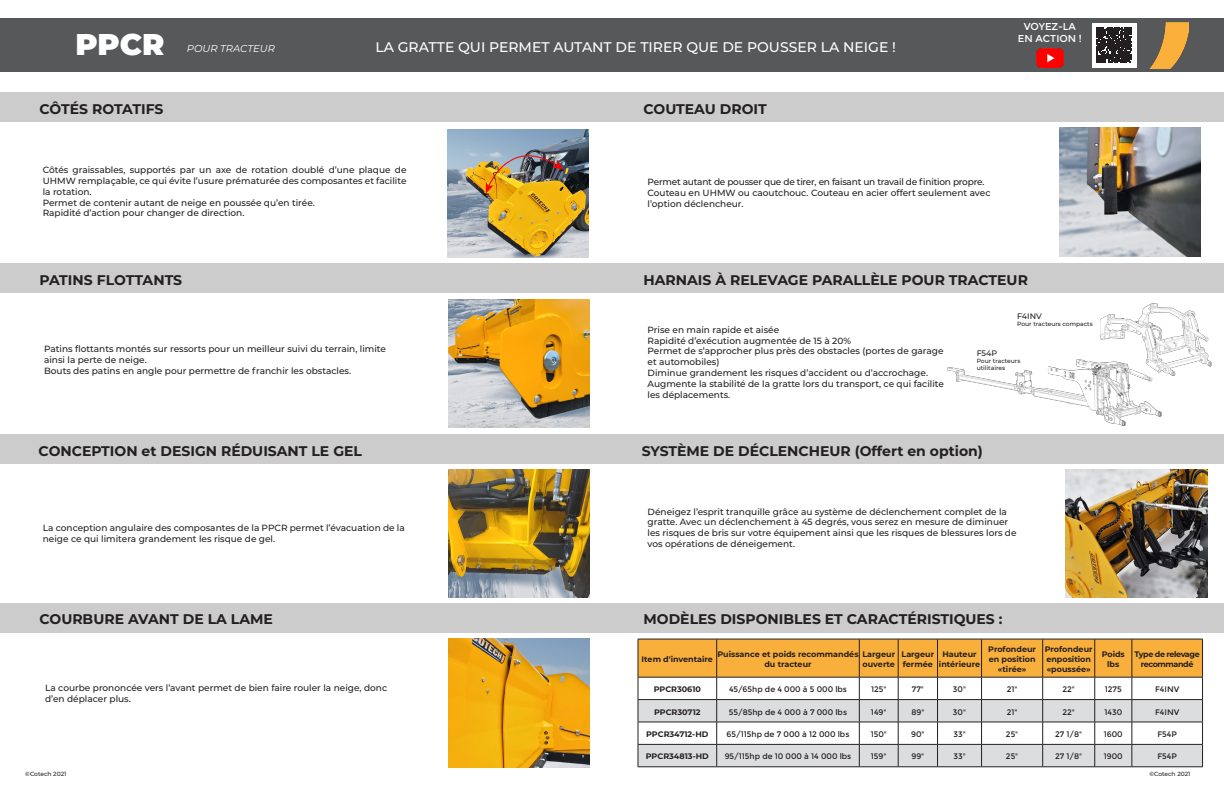
<style>
.page{position:relative;width:1224px;height:792px;background:#fff}
.page>*{position:absolute;margin:0;border:0;box-sizing:border-box;transform-origin:0 0}
.t1{font:900 30px "Montserrat";color:#fff}
.t2{font:700 14px "Montserrat";color:#231f20}
.t3{font:500 14px "Montserrat";color:#fff}
.t4{font:10px "Montserrat";color:#fff}
.t5{font:italic 10px "Montserrat";color:#fff}
.t6{font:500 9px/10.8px "Montserrat";color:#231f20}
.t7{font:500 9px "Montserrat";letter-spacing:-.025em;color:#231f20}
.t8{font:700 8px/9.6px "Montserrat";color:#231f20;text-align:center}
.t9{font:8px "Montserrat";color:#231f20}
.t10{font:700 8px/9.6px "Montserrat";letter-spacing:-.05em;color:#231f20;text-align:center}
.t11{font:500 8px "Montserrat";color:#231f20}
.t12{font:500 6px/7.2px "Montserrat";color:#231f20}
</style>
<div class="page">
<div style="left:0;top:435px;width:612px;height:29px;background:#ccc"></div>
<div style="left:0;top:603px;width:612px;height:29px;background:#ccc"></div>
<div style="left:612px;top:603px;width:612px;height:29px;background:#ccc"></div>
<div style="left:612px;top:263px;width:612px;height:29px;background:#ccc"></div>
<div style="left:612px;top:435px;width:612px;height:29px;background:#ccc"></div>
<div style="left:0;top:263px;width:612px;height:29px;background:#ccc"></div>
<div style="left:0;top:93px;width:612px;height:29px;background:#ccc"></div>
<div style="left:612px;top:93px;width:612px;height:29px;background:#ccc"></div>
<img style="left:448px;top:470px;width:142px;height:128px">
<img style="left:448px;top:300px;width:142px;height:128px">
<div style="left:0;top:18px;width:1224px;height:54px;background:#57585a"></div>
<img style="left:447px;top:130px;width:142px;height:127px">
<img style="left:1059px;top:128px;width:141px;height:129px">
<img style="left:1100px;top:303px;width:112px;height:73px">
<img style="left:1149px;top:23px;width:40px;height:46px">
<svg style="left:638px;top:639px;width:565px;height:128px"></svg>
<hr style="left:638px;top:767px;width:79px;height:1px;background:#231f20">
<hr style="left:717px;top:767px;width:142px;height:1px;background:#231f20">
<hr style="left:859px;top:767px;width:39px;height:1px;background:#231f20">
<hr style="left:898px;top:767px;width:40px;height:1px;background:#231f20">
<hr style="left:938px;top:767px;width:44px;height:1px;background:#231f20">
<hr style="left:982px;top:767px;width:61px;height:1px;background:#231f20">
<hr style="left:1043px;top:767px;width:52px;height:1px;background:#231f20">
<hr style="left:1095px;top:767px;width:37px;height:1px;background:#231f20">
<hr style="left:1132px;top:767px;width:71px;height:1px;background:#231f20">
<img style="left:947px;top:360px;width:215px;height:66px">
<img style="left:448px;top:639px;width:142px;height:128px">
<img style="left:1066px;top:470px;width:141px;height:127px">
<div style="left:1092px;top:23px;width:44px;height:44px;background:#fff"></div>
<svg style="left:1096px;top:27px;width:36px;height:36px"></svg>
<img style="left:1036px;top:48px;width:27px;height:19px">
<p class="t1" style="left:75px;top:22px;width:90px">PPCR</p>
<p class="t5" style="left:187px;top:41px;width:90px">POUR TRACTEUR</p>
<p class="t3" style="left:375px;top:37px;width:522px">LA GRATTE QUI PERMET AUTANT DE TIRER QUE DE POUSSER LA NEIGE !</p>
<p class="t2" style="left:39px;top:99px;width:126px">CÔTÉS ROTATIFS</p>
<p class="t2" style="left:644px;top:99px;width:125px">COUTEAU DROIT</p>
<p class="t6" style="left:43px;top:164px;width:365px;text-align:justify">Côtés graissables, supportés par un axe de rotation doublé d’une plaque de UHMW remplaçable, ce qui évite l’usure prématurée des composantes et facilite la rotation.</p>
<p class="t6" style="left:43px;top:197px;width:274px">Permet de contenir autant de neige en poussée qu’en tirée.</p>
<p class="t6" style="left:43px;top:207px;width:203px">Rapidité d’action pour changer de direction.</p>
<p class="t7" style="left:648px;top:176px;width:338px">Permet autant de pousser que de tirer, en faisant un travail de finition propre.</p>
<p class="t6" style="left:648px;top:187px;width:344px">Couteau en UHMW ou caoutchouc. Couteau en acier offert seulement avec l’option déclencheur.</p>
<p class="t4" style="left:1024px;top:21px;width:54px">VOYEZ-LA</p>
<p class="t4" style="left:1018px;top:33px;width:66px">EN ACTION !</p>
<p class="t2" style="left:39px;top:270px;width:144px">PATINS FLOTTANTS</p>
<p class="t6" style="left:44px;top:343px;width:343px">Patins flottants montés sur ressorts pour un meilleur suivi du terrain, limite ainsi la perte de neige.</p>
<p class="t6" style="left:44px;top:365px;width:309px">Bouts des patins en angle pour permettre de franchir les obstacles.</p>
<p class="t2" style="left:39px;top:441px;width:325px">CONCEPTION et DESIGN RÉDUISANT LE GEL</p>
<p class="t6" style="left:43px;top:522px;width:364px">La conception angulaire des composantes de la PPCR permet l’évacuation de la neige ce qui limitera grandement les risque de gel.</p>
<p class="t2" style="left:39px;top:609px;width:235px">COURBURE AVANT DE LA LAME</p>
<p class="t6" style="left:45px;top:682px;width:344px">La courbe prononcée vers l’avant permet de bien faire rouler la neige, donc d’en déplacer plus.</p>
<p class="t2" style="left:644px;top:270px;width:386px">HARNAIS À RELEVAGE PARALLÈLE POUR TRACTEUR</p>
<p class="t6" style="left:648px;top:324px;width:133px">Prise en main rapide et aisée</p>
<p class="t6" style="left:648px;top:335px;width:205px">Rapidité d’exécution augmentée de 15 à 20%</p>
<p class="t6" style="left:648px;top:345px;width:298px">Permet de s’approcher plus près des obstacles (portes de garage et automobiles)</p>
<p class="t6" style="left:648px;top:367px;width:282px">Diminue grandement les risques d’accident ou d’accrochage.</p>
<p class="t6" style="left:648px;top:378px;width:298px">Augmente la stabilité de la gratte lors du transport, ce qui facilite les déplacements.</p>
<p class="t11" style="left:1017px;top:310px;width:26px">F4INV</p>
<p class="t12" style="left:1017px;top:320px;width:77px">Pour tracteurs compacts</p>
<p class="t11" style="left:977px;top:348px;width:22px">F54P</p>
<p class="t12" style="left:977px;top:357px;width:45px">Pour tracteurs utilitaires</p>
<p class="t2" style="left:642px;top:441px;width:343px">SYSTÈME DE DÉCLENCHEUR (Offert en option)</p>
<p class="t6" style="left:648px;top:506px;width:371px">Déneigez l’esprit tranquille grâce au système de déclenchement complet de la gratte. Avec un déclenchement à 45 degrés, vous serez en mesure de diminuer les risques de bris sur votre équipement ainsi que les risques de blessures lors de vos opérations de déneigement.</p>
<p class="t2" style="left:644px;top:609px;width:360px">MODÈLES DISPONIBLES ET CARACTÉRISTIQUES :</p>
<p class="t8" style="left:642px;top:654px;width:73px">Item d'inventaire</p>
<p class="t8" style="left:717px;top:649px;width:143px">Puissance et poids recommandés du tracteur</p>
<p class="t8" style="left:862px;top:649px;width:34px;text-align:left">Largeur ouverte</p>
<p class="t8" style="left:901px;top:649px;width:34px;text-align:left">Largeur fermée</p>
<p class="t8" style="left:939px;top:649px;width:43px">Hauteur intérieure</p>
<p class="t8" style="left:988px;top:644px;width:49px">Profondeur en position «tirée»</p>
<p class="t8" style="left:1045px;top:644px;width:49px;text-align:left">Profondeur enposition «poussée»</p>
<p class="t8" style="left:1102px;top:649px;width:25px">Poids lbs</p>
<p class="t10" style="left:1135px;top:649px;width:67px">Type de relevage recommandé</p>
<p class="t8" style="left:654px;top:684px;width:49px">PPCR30610</p>
<p class="t9" style="left:729px;top:685px;width:119px">45/65hp de 4 000 à 5 000 lbs</p>
<p class="t9" style="left:871px;top:685px;width:17px">125"</p>
<p class="t9" style="left:912px;top:685px;width:14px">77"</p>
<p class="t9" style="left:953px;top:685px;width:15px">30"</p>
<p class="t9" style="left:1007px;top:685px;width:12px">21"</p>
<p class="t9" style="left:1063px;top:685px;width:14px">22"</p>
<p class="t9" style="left:1105px;top:685px;width:18px">1275</p>
<p class="t9" style="left:1155px;top:685px;width:26px">F4INV</p>
<p class="t8" style="left:654px;top:707px;width:48px">PPCR30712</p>
<p class="t9" style="left:729px;top:707px;width:120px">55/85hp de 4 000 à 7 000 lbs</p>
<p class="t9" style="left:871px;top:707px;width:17px">149"</p>
<p class="t9" style="left:911px;top:707px;width:15px">89"</p>
<p class="t9" style="left:953px;top:707px;width:15px">30"</p>
<p class="t9" style="left:1007px;top:707px;width:12px">21"</p>
<p class="t9" style="left:1063px;top:707px;width:14px">22"</p>
<p class="t9" style="left:1104px;top:707px;width:19px">1430</p>
<p class="t9" style="left:1155px;top:707px;width:26px">F4INV</p>
<p class="t8" style="left:646px;top:729px;width:64px">PPCR34712-HD</p>
<p class="t9" style="left:727px;top:730px;width:124px">65/115hp de 7 000 à 12 000 lbs</p>
<p class="t9" style="left:871px;top:730px;width:18px">150"</p>
<p class="t9" style="left:911px;top:730px;width:15px">90"</p>
<p class="t9" style="left:953px;top:730px;width:14px">33"</p>
<p class="t9" style="left:1006px;top:730px;width:14px">25"</p>
<p class="t9" style="left:1055px;top:730px;width:29px">27 1/8"</p>
<p class="t9" style="left:1104px;top:730px;width:21px">1600</p>
<p class="t9" style="left:1157px;top:730px;width:21px">F54P</p>
<p class="t8" style="left:646px;top:751px;width:64px">PPCR34813-HD</p>
<p class="t9" style="left:725px;top:752px;width:128px">95/115hp de 10 000 à 14 000 lbs</p>
<p class="t9" style="left:871px;top:752px;width:17px">159"</p>
<p class="t9" style="left:911px;top:752px;width:14px">99"</p>
<p class="t9" style="left:953px;top:752px;width:14px">33"</p>
<p class="t9" style="left:1006px;top:752px;width:14px">25"</p>
<p class="t9" style="left:1055px;top:752px;width:29px">27 1/8"</p>
<p class="t9" style="left:1104px;top:752px;width:21px">1900</p>
<p class="t9" style="left:1157px;top:752px;width:21px">F54P</p>
<p class="t12" style="left:25px;top:770px;width:43px">©Cotech 2021</p>
<p class="t12" style="left:1149px;top:770px;width:43px">©Cotech 2021</p>
</div>
